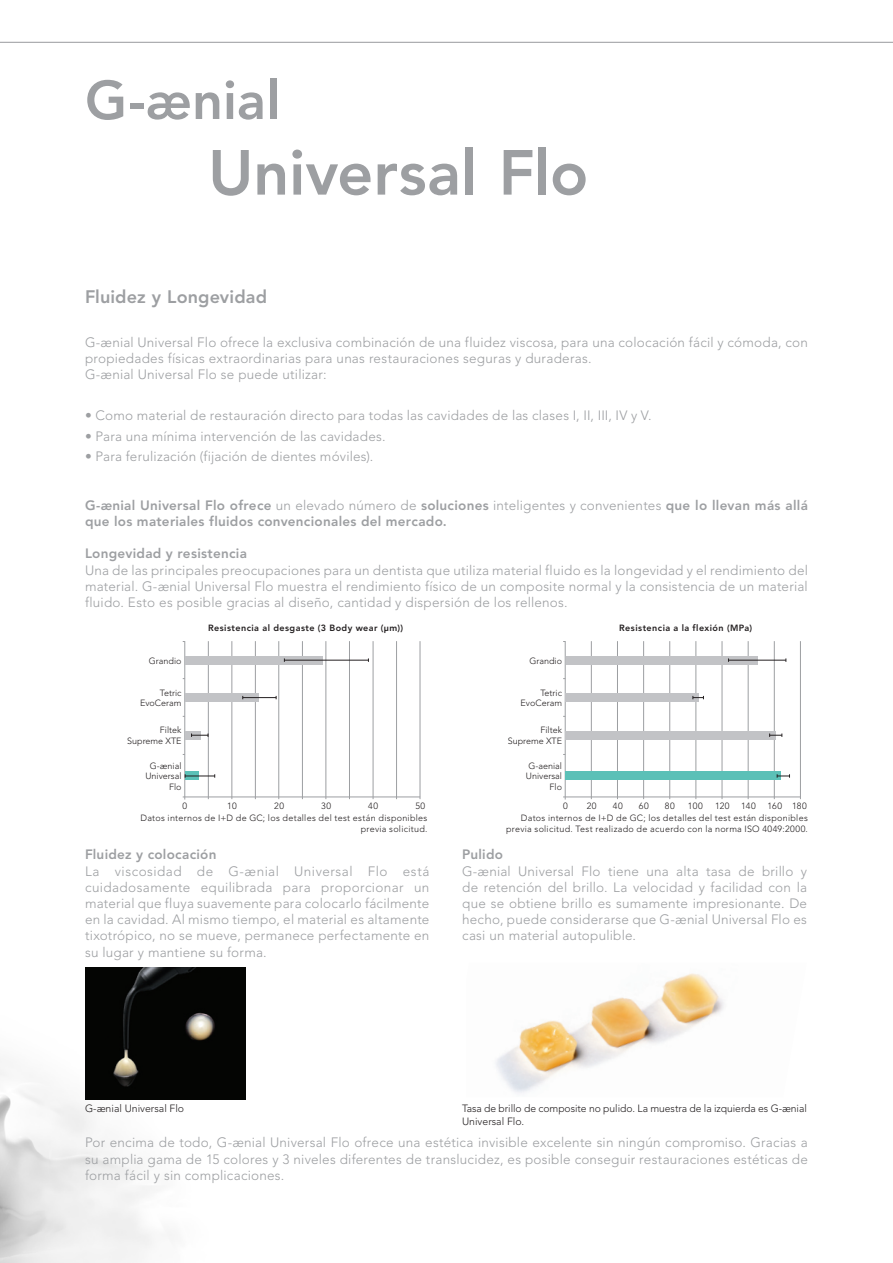
<style>
.page{position:relative;width:893px;height:1263px;background:#fff}
.page>*{position:absolute;margin:0;border:0;box-sizing:border-box;transform-origin:0 0}
.t1{font:800 63px "Avenir";color:#9d9fa2}
.t2{font:800 54px "Avenir";color:#9d9fa2}
.t3{font:800 18px "Avenir";letter-spacing:.005em;color:#9d9fa2}
.t4{font:300 13.5px/16.2px "Avenir";letter-spacing:.015em;color:#9d9fa2;text-align:justify}
.t5{font:800 13.5px/16.2px "Avenir";letter-spacing:.02em;color:#9d9fa2}
.t6{font:300 10.5px/12.6px "Avenir";letter-spacing:-.005em;color:#231f20}
.t7{font:300 9px/10.8px "Avenir";letter-spacing:.025em;color:#231f20;text-align:right}
.t8{font:300 9px/10.8px "Avenir";color:#231f20;text-align:right}
.t9{font:800 9px "Avenir";letter-spacing:.05em;color:#231f20}
.s1{font-weight:300}
</style>
<div class="page">
<svg style="left:0;top:41px;width:893px;height:2px;background:#cbcbcd"></svg>
<img style="left:496px;top:973px;width:228px;height:120px">
<hr style="left:183px;top:796px;width:237px;height:1px;background:#9d9fa2">
<hr style="left:563px;top:796px;width:238px;height:1px;background:#9d9fa2">
<hr style="left:420px;top:641px;width:1px;height:158px;background:#9d9fa2">
<hr style="left:800px;top:641px;width:1px;height:158px;background:#9d9fa2">
<hr style="left:373px;top:641px;width:1px;height:158px;background:#9d9fa2">
<hr style="left:325px;top:641px;width:1px;height:158px;background:#9d9fa2">
<hr style="left:722px;top:641px;width:1px;height:158px;background:#9d9fa2">
<hr style="left:278px;top:641px;width:1px;height:158px;background:#9d9fa2">
<hr style="left:669px;top:641px;width:1px;height:158px;background:#9d9fa2">
<hr style="left:231px;top:641px;width:1px;height:158px;background:#9d9fa2">
<hr style="left:617px;top:641px;width:1px;height:158px;background:#9d9fa2">
<hr style="left:208px;top:641px;width:1px;height:158px;background:#9d9fa2">
<hr style="left:591px;top:641px;width:1px;height:158px;background:#9d9fa2">
<hr style="left:255px;top:641px;width:1px;height:158px;background:#9d9fa2">
<hr style="left:643px;top:641px;width:1px;height:158px;background:#9d9fa2">
<hr style="left:302px;top:641px;width:1px;height:158px;background:#9d9fa2">
<hr style="left:695px;top:641px;width:1px;height:158px;background:#9d9fa2">
<hr style="left:349px;top:641px;width:1px;height:158px;background:#9d9fa2">
<hr style="left:748px;top:641px;width:1px;height:158px;background:#9d9fa2">
<hr style="left:774px;top:641px;width:1px;height:158px;background:#9d9fa2">
<hr style="left:396px;top:641px;width:1px;height:158px;background:#9d9fa2">
<hr style="left:184px;top:641px;width:1px;height:158px;background:#9d9fa2">
<hr style="left:565px;top:641px;width:1px;height:158px;background:#9d9fa2">
<div style="left:185px;top:656px;width:137px;height:8px;background:#c2c3c6"></div>
<div style="left:566px;top:656px;width:191px;height:8px;background:#c2c3c6"></div>
<hr style="left:284px;top:660px;width:84px;height:1px;background:#231f20">
<hr style="left:728px;top:660px;width:58px;height:1px;background:#231f20">
<div style="left:185px;top:693px;width:74px;height:9px;background:#c2c3c6"></div>
<div style="left:566px;top:693px;width:133px;height:9px;background:#c2c3c6"></div>
<hr style="left:243px;top:697px;width:33px;height:1px;background:#231f20">
<svg style="left:692px;top:696px;width:12px;height:3px"></svg>
<div style="left:185px;top:731px;width:15px;height:8px;background:#c2c3c6"></div>
<div style="left:566px;top:731px;width:210px;height:8px;background:#c2c3c6"></div>
<svg style="left:191px;top:733px;width:18px;height:4px"></svg>
<svg style="left:769px;top:733px;width:13px;height:4px"></svg>
<svg style="left:185px;top:772px;width:14px;height:8px"></svg>
<div style="left:566px;top:772px;width:215px;height:8px;background:#5bc0b7"></div>
<hr style="left:185px;top:776px;width:30px;height:1px;background:#231f20">
<svg style="left:777px;top:774px;width:13px;height:4px"></svg>
<img style="left:0;top:986px;width:246px;height:277px">
<img style="left:85px;top:967px;width:160px;height:132px">
<p class="t2" style="left:85px;top:68px;width:197px">G-ænial</p>
<p class="t1" style="left:208px;top:135px;width:382px">Universal Flo</p>
<p class="t3" style="left:85px;top:286px;width:183px">Fluidez y Longevidad</p>
<p class="t4" style="left:85px;top:334px;width:724px">G-ænial Universal Flo ofrece la exclusiva combinación de una fluidez viscosa, para una colocación fácil y cómoda, con propiedades físicas extraordinarias para unas restauraciones seguras y duraderas.</p>
<p class="t4" style="left:85px;top:367px;width:243px">G-ænial Universal Flo se puede utilizar:</p>
<p class="t4" style="left:85px;top:407px;width:568px">• Como material de restauración directo para todas las cavidades de las clases I, II, III, IV y V.</p>
<p class="t4" style="left:85px;top:428px;width:302px">• Para una mínima intervención de las cavidades.</p>
<p class="t4" style="left:85px;top:448px;width:290px">• Para ferulización (fijación de dientes móviles).</p>
<p class="t5" style="left:85px;top:497px;width:724px">G-ænial Universal Flo ofrece <span class="s1">un elevado número de</span> soluciones <span class="s1">inteligentes y convenientes</span> que lo llevan más allá que los materiales fluidos convencionales del mercado.</p>
<p class="t5" style="left:85px;top:545px;width:163px">Longevidad y resistencia</p>
<p class="t4" style="left:85px;top:562px;width:724px">Una de las principales preocupaciones para un dentista que utiliza material fluido es la longevidad y el rendimiento del material. G-ænial Universal Flo muestra el rendimiento físico de un composite normal y la consistencia de un material fluido. Esto es posible gracias al diseño, cantidad y dispersión de los rellenos.</p>
<p class="t8" style="left:149px;top:655px;width:34px">Grandio</p>
<p class="t8" style="left:140px;top:687px;width:43px">Tetric<br>EvoCeram</p>
<p class="t8" style="left:127px;top:725px;width:56px">Filtek<br>Supreme XTE</p>
<p class="t8" style="left:145px;top:760px;width:38px">G-ænial<br>Universal<br>Flo</p>
<p class="t9" style="left:208px;top:623px;width:196px">Resistencia al desgaste (3 Body wear (μm))</p>
<p class="t9" style="left:619px;top:623px;width:134px">Resistencia a la flexión (MPa)</p>
<p class="t8" style="left:529px;top:655px;width:34px">Grandio</p>
<p class="t8" style="left:520px;top:687px;width:43px">Tetric<br>EvoCeram</p>
<p class="t8" style="left:508px;top:725px;width:56px">Filtek<br>Supreme XTE</p>
<p class="t8" style="left:526px;top:760px;width:38px">G-aenial<br>Universal<br>Flo</p>
<p class="t7" style="left:183px;top:800px;width:6px">0</p>
<p class="t7" style="left:227px;top:800px;width:11px">10</p>
<p class="t7" style="left:274px;top:800px;width:11px">20</p>
<p class="t7" style="left:321px;top:800px;width:11px">30</p>
<p class="t7" style="left:368px;top:800px;width:11px">40</p>
<p class="t7" style="left:415px;top:800px;width:11px">50</p>
<p class="t7" style="left:563px;top:800px;width:6px">0</p>
<p class="t7" style="left:587px;top:800px;width:11px">20</p>
<p class="t7" style="left:613px;top:800px;width:11px">40</p>
<p class="t7" style="left:639px;top:800px;width:11px">60</p>
<p class="t7" style="left:665px;top:800px;width:11px">80</p>
<p class="t7" style="left:688px;top:800px;width:16px">100</p>
<p class="t7" style="left:715px;top:800px;width:16px">120</p>
<p class="t7" style="left:741px;top:800px;width:16px">140</p>
<p class="t7" style="left:767px;top:800px;width:16px">160</p>
<p class="t7" style="left:792px;top:800px;width:16px">180</p>
<p class="t7" style="left:140px;top:812px;width:288px">Datos internos de I+D de GC; los detalles del test están disponibles previa solicitud.</p>
<p class="t7" style="left:506px;top:812px;width:303px">Datos internos de I+D de GC; los detalles del test están disponibles previa solicitud. Test realizado de acuerdo con la norma ISO 4049:2000.</p>
<p class="t5" style="left:85px;top:846px;width:133px">Fluidez y colocación</p>
<p class="t4" style="left:85px;top:863px;width:346px">La viscosidad de G-ænial Universal Flo está cuidadosamente equilibrada para proporcionar un material que fluya suavemente para colocarlo fácilmente en la cavidad. Al mismo tiempo, el material es altamente tixotrópico, no se mueve, permanece perfectamente en su lugar y mantiene su forma.</p>
<p class="t5" style="left:462px;top:846px;width:42px">Pulido</p>
<p class="t4" style="left:462px;top:863px;width:346px">G-ænial Universal Flo tiene una alta tasa de brillo y de retención del brillo. La velocidad y facilidad con la que se obtiene brillo es sumamente impresionante. De hecho, puede considerarse que G-ænial Universal Flo es casi un material autopulible.</p>
<p class="t6" style="left:85px;top:1102px;width:101px">G-ænial Universal Flo</p>
<p class="t4" style="left:85px;top:1135px;width:724px">Por encima de todo, G-ænial Universal Flo ofrece una estética invisible excelente sin ningún compromiso. Gracias a su amplia gama de 15 colores y 3 niveles diferentes de translucidez, es posible conseguir restauraciones estéticas de forma fácil y sin complicaciones.</p>
<p class="t6" style="left:462px;top:1102px;width:346px">Tasa de brillo de composite no pulido. La muestra de la izquierda es G-ænial<br>Universal Flo.</p>
</div>
